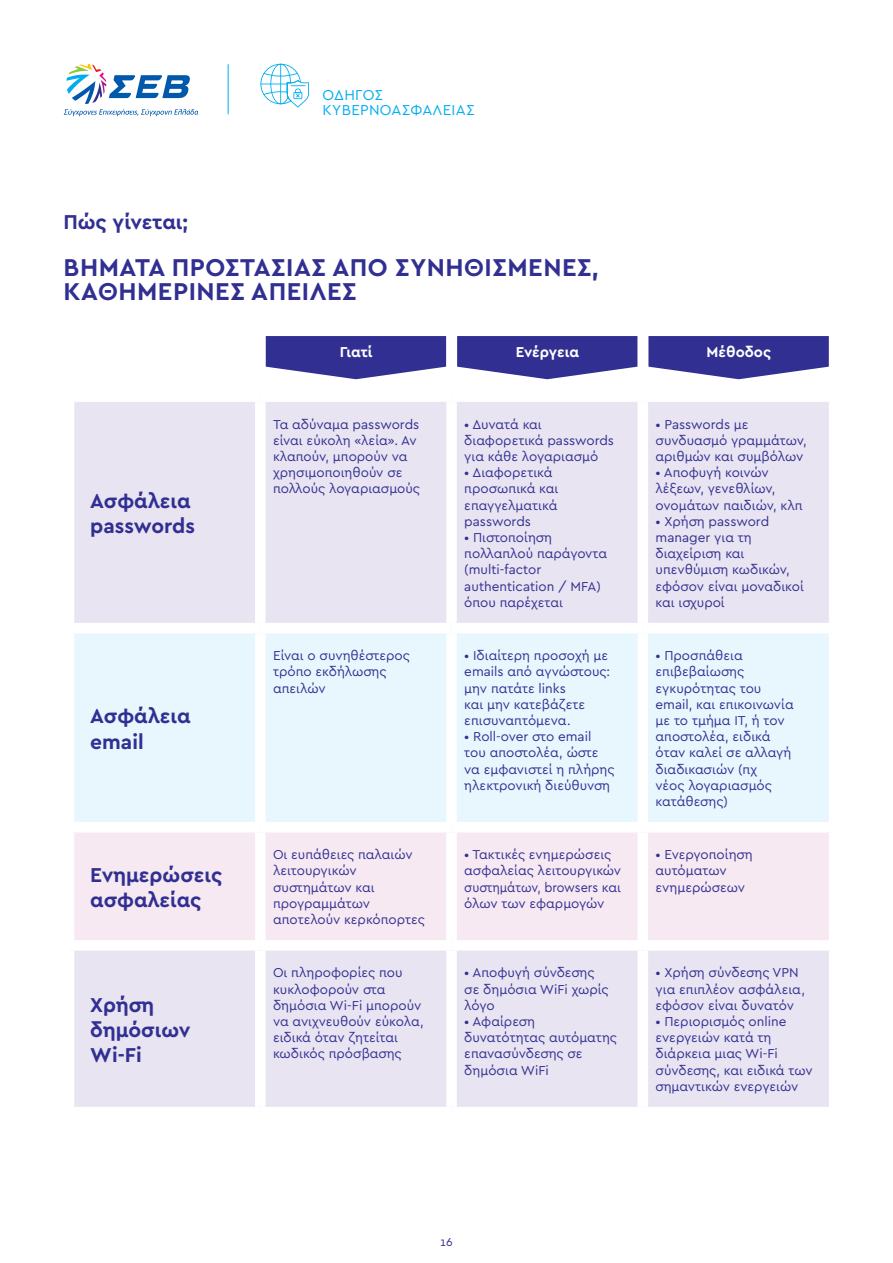
<style>
.page{position:relative;width:893px;height:1263px;background:#fff}
.page>*{position:absolute;margin:0;border:0;box-sizing:border-box;transform-origin:0 0}
.t1{font:700 25.5px/24px "Cera GR";letter-spacing:.02em;color:#313092}
.t2{font:700 21px/25.2px "Cera GR";color:#313092}
.t3{font:15px/15px "Cera GR";letter-spacing:.02em;color:#00aeef}
.t4{font:700 15px "Cera GR";color:#fff}
.t5{font:13.5px/16.2px "Cera GR";color:#313092}
.t6{font:12px "Cera GR";color:#313092}
</style>
<div class="page">
<svg style="left:64px;top:64px;width:134px;height:52px"></svg>
<svg style="left:260px;top:64px;width:49px;height:44px"></svg>
<hr style="left:228px;top:65px;width:1px;height:49px;background:#00aeef">
<div style="left:74px;top:402px;width:755px;height:705px;background:#e9e4f1"></div>
<div style="left:74px;top:633px;width:755px;height:189px;background:#e8f6fe"></div>
<div style="left:74px;top:832px;width:755px;height:108px;background:#f6e9f2"></div>
<div style="left:255px;top:402px;width:11px;height:221px;background:#fff"></div>
<div style="left:446px;top:402px;width:11px;height:221px;background:#fff"></div>
<div style="left:638px;top:402px;width:10px;height:221px;background:#fff"></div>
<div style="left:64px;top:623px;width:196px;height:10px;background:#fff"></div>
<div style="left:260px;top:623px;width:192px;height:10px;background:#fff"></div>
<div style="left:255px;top:633px;width:11px;height:189px;background:#fff"></div>
<div style="left:452px;top:623px;width:191px;height:10px;background:#fff"></div>
<div style="left:446px;top:633px;width:11px;height:189px;background:#fff"></div>
<div style="left:643px;top:623px;width:196px;height:10px;background:#fff"></div>
<div style="left:638px;top:633px;width:10px;height:189px;background:#fff"></div>
<div style="left:64px;top:822px;width:196px;height:10px;background:#fff"></div>
<div style="left:260px;top:822px;width:192px;height:10px;background:#fff"></div>
<div style="left:255px;top:832px;width:11px;height:108px;background:#fff"></div>
<div style="left:452px;top:822px;width:191px;height:10px;background:#fff"></div>
<div style="left:446px;top:832px;width:11px;height:108px;background:#fff"></div>
<div style="left:643px;top:822px;width:196px;height:10px;background:#fff"></div>
<div style="left:638px;top:832px;width:10px;height:108px;background:#fff"></div>
<div style="left:64px;top:940px;width:196px;height:10px;background:#fff"></div>
<div style="left:260px;top:940px;width:192px;height:10px;background:#fff"></div>
<div style="left:255px;top:950px;width:11px;height:157px;background:#fff"></div>
<div style="left:452px;top:940px;width:191px;height:10px;background:#fff"></div>
<div style="left:446px;top:950px;width:11px;height:157px;background:#fff"></div>
<div style="left:643px;top:940px;width:196px;height:10px;background:#fff"></div>
<div style="left:638px;top:950px;width:10px;height:157px;background:#fff"></div>
<svg style="left:266px;top:336px;width:180px;height:43px;background:#4e4da1"></svg>
<svg style="left:457px;top:336px;width:180px;height:43px;background:#4e4da1"></svg>
<svg style="left:648px;top:336px;width:181px;height:43px;background:#4e4da1"></svg>
<p class="t3" style="left:322px;top:87px;width:154px">ΟΔΗΓΌΣ<br>ΚΥΒΕΡΝΟΑΣΦΆΛΕΙΑΣ</p>
<h2 class="t2" style="left:63px;top:210px;width:126px">Πώς γίνεται;</h2>
<h1 class="t1" style="left:64px;top:256px;width:537px">ΒΉΜΑΤΑ ΠΡΟΣΤΑΣΊΑΣ ΑΠΌ ΣΥΝΗΘΙΣΜΈΝΕΣ,<br>ΚΑΘΗΜΕΡΙΝΈΣ ΑΠΕΙΛΈΣ</h1>
<h2 class="t2" style="left:90px;top:489px;width:106px">Ασφάλεια passwords</h2>
<h2 class="t2" style="left:90px;top:704px;width:102px">Ασφάλεια email</h2>
<h2 class="t2" style="left:90px;top:862px;width:133px">Ενημερώσεις ασφαλείας</h2>
<h2 class="t2" style="left:90px;top:992px;width:102px">Χρήση δημόσιων<br>Wi-Fi</h2>
<p class="t4" style="left:340px;top:344px;width:34px">Γιατί</p>
<p class="t4" style="left:516px;top:344px;width:65px">Ενέργεια</p>
<p class="t4" style="left:707px;top:344px;width:66px">Μέθοδος</p>
<p class="t5" style="left:273px;top:416px;width:149px">Τα αδύναμα passwords είναι εύκολη «λεία». Αν κλαπούν, μπορούν να χρησιμοποιηθούν σε πολλούς λογαριασμούς</p>
<p class="t5" style="left:464px;top:416px;width:151px">• Δυνατά και διαφορετικά passwords για κάθε λογαριασμό</p>
<p class="t5" style="left:464px;top:465px;width:96px">• Διαφορετικά προσωπικά και επαγγελματικά passwords</p>
<p class="t5" style="left:464px;top:529px;width:144px">• Πιστοποίηση πολλαπλού παράγοντα (multi-factor authentication / MFA) όπου παρέχεται</p>
<p class="t5" style="left:273px;top:648px;width:138px">Είναι ο συνηθέστερος τρόπο εκδήλωσης απειλών</p>
<p class="t5" style="left:464px;top:648px;width:147px">• Ιδιαίτερη προσοχή με emails από αγνώστους: μην πατάτε links<br>και μην κατεβάζετε επισυναπτόμενα.</p>
<p class="t5" style="left:464px;top:729px;width:152px">• Roll-over στο email του αποστολέα, ώστε να εμφανιστεί η πλήρης ηλεκτρονική διεύθυνση</p>
<p class="t5" style="left:656px;top:416px;width:153px">• Passwords με συνδυασμό γραμμάτων, αριθμών και συμβόλων</p>
<p class="t5" style="left:656px;top:465px;width:149px">• Αποφυγή κοινών λέξεων, γενεθλίων, ονομάτων παιδιών, κλπ</p>
<p class="t5" style="left:656px;top:513px;width:150px">• Χρήση password manager για τη διαχείριση και υπενθύμιση κωδικών, εφόσον είναι μοναδικοί και ισχυροί</p>
<p class="t5" style="left:656px;top:648px;width:140px">• Προσπάθεια επιβεβαίωσης εγκυρότητας του email, και επικοινωνία με το τμήμα ΙΤ, ή τον αποστολέα, ειδικά όταν καλεί σε αλλαγή διαδικασιών (πχ<br>νέος λογαριασμός κατάθεσης)</p>
<p class="t5" style="left:273px;top:847px;width:153px">Οι ευπάθειες παλαιών λειτουργικών συστημάτων και προγραμμάτων αποτελούν κερκόπορτες</p>
<p class="t5" style="left:464px;top:847px;width:158px">• Τακτικές ενημερώσεις ασφαλείας λειτουργικών συστημάτων, browsers και όλων των εφαρμογών</p>
<p class="t5" style="left:656px;top:847px;width:99px">• Ενεργοποίηση αυτόματων ενημερώσεων</p>
<p class="t5" style="left:273px;top:965px;width:152px">Οι πληροφορίες που κυκλοφορούν στα δημόσια Wi-Fi μπορούν να ανιχνευθούν εύκολα, ειδικά όταν ζητείται κωδικός πρόσβασης</p>
<p class="t5" style="left:464px;top:965px;width:146px">• Αποφυγή σύνδεσης σε δημόσια WiFi χωρίς λόγο</p>
<p class="t5" style="left:464px;top:1013px;width:154px">• Αφαίρεση δυνατότητας αυτόματης επανασύνδεσης σε δημόσια WiFi</p>
<p class="t5" style="left:656px;top:965px;width:151px">• Χρήση σύνδεσης VPN για επιπλέον ασφάλεια, εφόσον είναι δυνατόν</p>
<p class="t5" style="left:656px;top:1013px;width:159px">• Περιορισμός online ενεργειών κατά τη διάρκεια μιας Wi-Fi σύνδεσης, και ειδικά των σημαντικών ενεργειών</p>
<p class="t6" style="left:440px;top:1235px;width:14px">16</p>
</div>
